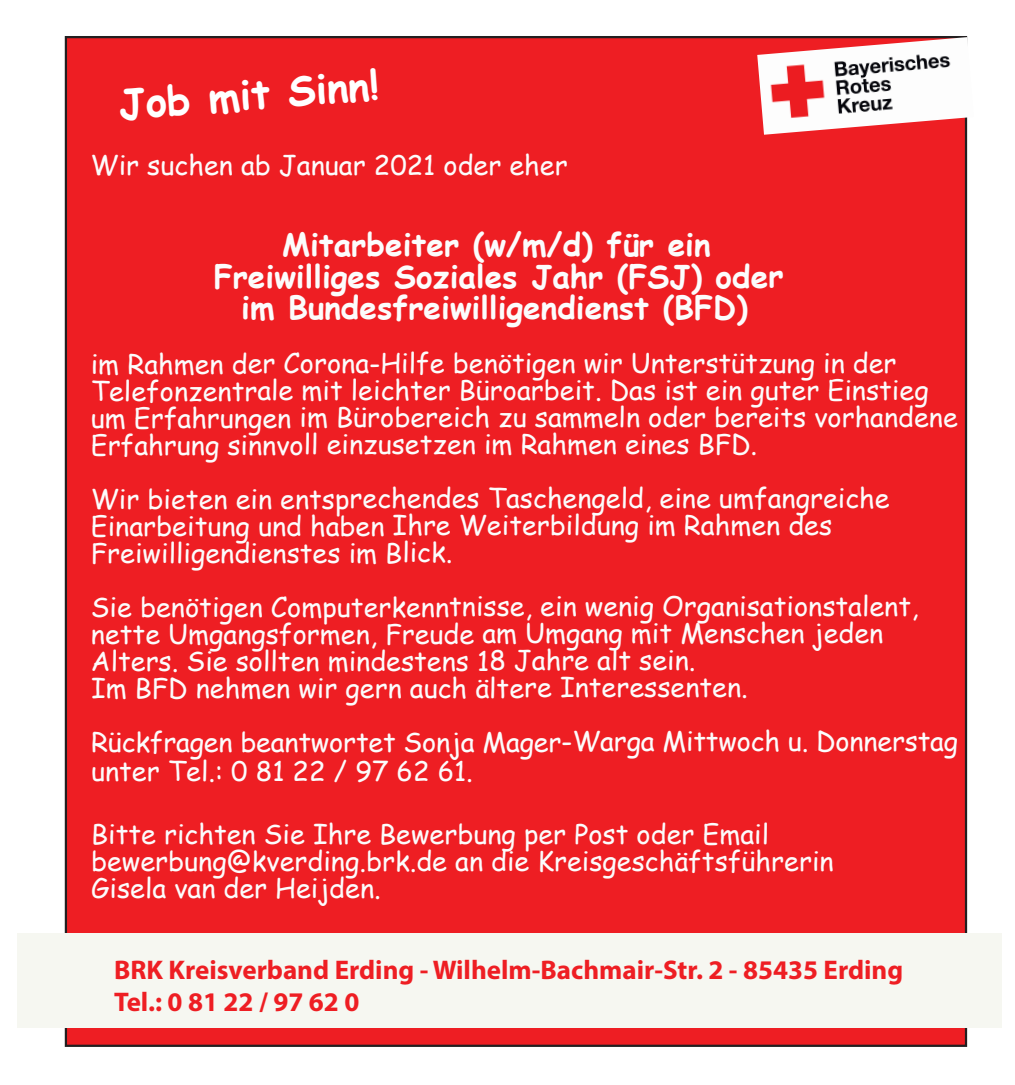
<style>
.page{position:relative;width:1015px;height:1085px;background:#fff}
.page>*{position:absolute;margin:0;border:0;box-sizing:border-box;transform-origin:0 0}
.t1{font:700 40.5px "Comic Sans MS";color:#fff}
.t2{font:700 31.5px/31.5px "Comic Sans MS";color:#fcfcfc;text-align:center}
.t3{font:27px/27px "Comic Sans MS";color:#fcfcfc}
.t4{font:700 27px/32.4px "Myriad Pro";color:#ee1e23}
</style>
<div class="page">
<div style="left:65px;top:36px;width:901px;height:1010px;background:#ee1e23;border:2px solid #231f20"></div>
<img style="left:757px;top:37px;width:211px;height:98px">
<div style="left:17px;top:933px;width:983px;height:94px;background:#f6f7f1"></div>
<h1 class="t1" style="left:117px;top:74px;width:262px;rotate:-4deg">Job mit Sinn!</h1>
<p class="t3" style="left:90px;top:151px;width:478px">Wir suchen ab Januar 2021 oder eher</p>
<p class="t2" style="left:213px;top:228px;width:571px">Mitarbeiter (w/m/d) für ein<br>Freiwilliges Soziales Jahr (FSJ) oder im Bundesfreiwilligendienst (BFD)</p>
<p class="t3" style="left:91px;top:349px;width:868px">im Rahmen der Corona-Hilfe benötigen wir Unterstützung in der Telefonzentrale mit leichter Büroarbeit. Das ist ein guter Einstieg um Erfahrungen im Bürobereich zu sammeln oder bereits vorhandene Erfahrung sinnvoll einzusetzen im Rahmen eines BFD.</p>
<p class="t3" style="left:91px;top:484px;width:800px">Wir bieten ein entsprechendes Taschengeld, eine umfangreiche<br>Einarbeitung und haben Ihre Weiterbildung im Rahmen des<br>Freiwilligendienstes im Blick.</p>
<p class="t3" style="left:91px;top:592px;width:829px">Sie benötigen Computerkenntnisse, ein wenig Organisationstalent, nette Umgangsformen, Freude am Umgang mit Menschen jeden Alters. Sie sollten mindestens 18 Jahre alt sein.<br>Im BFD nehmen wir gern auch ältere Interessenten.</p>
<p class="t3" style="left:91px;top:726px;width:868px;line-height:29.5px">Rückfragen beantwortet Sonja Mager-Warga Mittwoch u. Donnerstag unter Tel.: 0 81 22 / 97 62 61.</p>
<p class="t3" style="left:91px;top:819px;width:743px">Bitte richten Sie Ihre Bewerbung per Post oder Email bewerbung@kverding.brk.de an die Kreisgeschäftsführerin<br>Gisela van der Heijden.</p>
<p class="t4" style="left:114px;top:952px;width:790px">BRK Kreisverband Erding - Wilhelm-Bachmair-Str. 2 - 85435 Erding<br>Tel.: 0 81 22 / 97 62 0</p>
</div>
